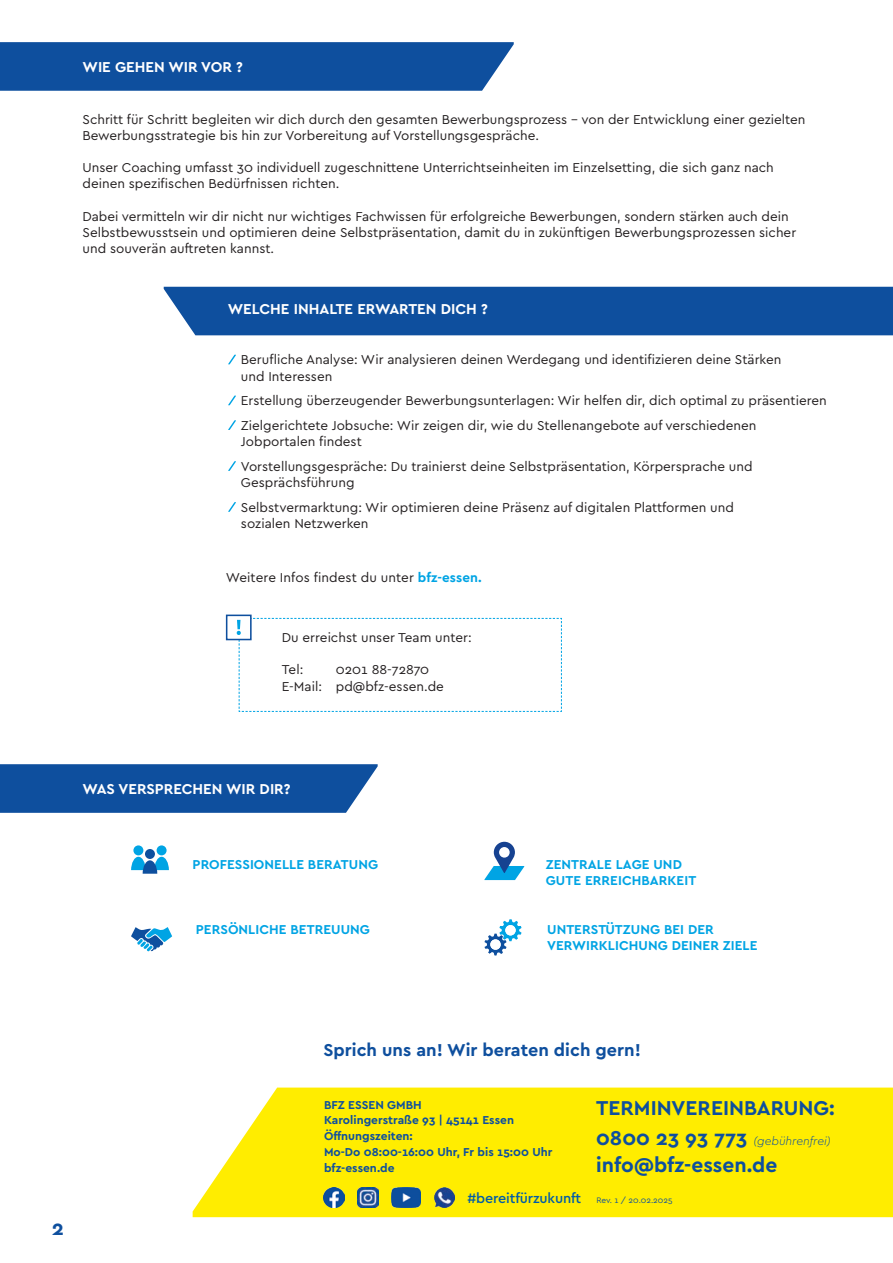
<style>
.page{position:relative;width:893px;height:1263px;background:#fff}
.page>*{position:absolute;margin:0;border:0;box-sizing:border-box;transform-origin:0 0}
.t1{font:700 21px "Cera Pro";color:#0e4f9e}
.Bodytype_kleiner_Einzug{font:700 18px "Cera Pro";color:#0e4f9e}
.t2{font:700 15px "Cera Pro";color:#fff}
.Bodytype_kleiner_Einzug-2{font:500 14.4px "Cera Pro";letter-spacing:-.01em;color:#005ca8}
.Head_Bodytype{font:13.5px/16.2px "Cera Pro";color:#231f20}
.Bodytype_9p{font:700 13.5px/16.2px "Cera Pro";letter-spacing:.005em;color:#00a4e4}
.Bodytype{font:13.5px "Cera Pro";color:#231f20}
.Bodytype_9p-2{font:13.5px "Cera Pro";letter-spacing:.005em;color:#231f20}
.t3{font:700 12px/15.8px "Cera Pro";color:#0e4f9e}
.t4{font:italic 300 12px "Cera Pro";color:#0e4f9e}
.t5{font:8.4px "Cera Pro";color:#0e4f9e}
.s1{font-weight:700;color:#00a4e4}
.s2{font-weight:700;font-style:normal;font-size:21px}
</style>
<div class="page">
<svg style="left:0;top:764px;width:378px;height:49px;background:#1957a2"></svg>
<svg style="left:0;top:42px;width:514px;height:49px;background:#1655a1"></svg>
<svg style="left:237px;top:618px;width:325px;height:94px"></svg>
<div style="left:226px;top:615px;width:26px;height:25px;border:2px solid #0e4f9e"></div>
<div style="left:164px;top:287px;width:729px;height:48px;background:#0e4f9e"></div>
<div style="left:133px;top:845px;width:10px;height:10px;background:#00a4e4;border-radius:50%"></div>
<div style="left:157px;top:845px;width:10px;height:10px;background:#00a4e4;border-radius:50%"></div>
<svg style="left:131px;top:857px;width:38px;height:17px"></svg>
<div style="left:145px;top:849px;width:10px;height:10px;background:#0e4f9e;border-radius:50%"></div>
<svg style="left:131px;top:927px;width:41px;height:24px"></svg>
<svg style="left:484px;top:919px;width:37px;height:36px"></svg>
<div style="left:490px;top:939px;width:11px;height:11px;background:#fff;border-radius:50%"></div>
<div style="left:505px;top:925px;width:11px;height:10px;background:#fff;border-radius:50%"></div>
<svg style="left:484px;top:842px;width:40px;height:38px"></svg>
<div style="left:193px;top:1087px;width:700px;height:130px;background:#ffed00"></div>
<img style="left:392px;top:1187px;width:29px;height:20px">
<img style="left:358px;top:1187px;width:20px;height:20px">
<img style="left:323px;top:1187px;width:21px;height:20px">
<img style="left:434px;top:1187px;width:21px;height:20px">
<svg style="left:228px;top:355px;width:8px;height:9px"></svg>
<svg style="left:228px;top:396px;width:8px;height:9px"></svg>
<svg style="left:228px;top:420px;width:8px;height:10px"></svg>
<svg style="left:228px;top:461px;width:8px;height:10px"></svg>
<svg style="left:228px;top:502px;width:8px;height:10px"></svg>
<p class="t2" style="left:82px;top:57px;width:162px">WIE GEHEN WIR VOR ?</p>
<p class="Head_Bodytype" style="left:82px;top:110px;width:725px">Schritt für Schritt begleiten wir dich durch den gesamten Bewerbungsprozess – von der Entwicklung einer gezielten<br>Bewerbungsstrategie bis hin zur Vorbereitung auf Vorstellungsgespräche.</p>
<p class="Head_Bodytype" style="left:82px;top:159px;width:693px">Unser Coaching umfasst 30 individuell zugeschnittene Unterrichtseinheiten im Einzelsetting, die sich ganz nach</p>
<p class="Head_Bodytype" style="left:82px;top:175px;width:258px">deinen spezifischen Bedürfnissen richten.</p>
<p class="Head_Bodytype" style="left:82px;top:208px;width:715px">Dabei vermitteln wir dir nicht nur wichtiges Fachwissen für erfolgreiche Bewerbungen, sondern stärken auch dein<br>Selbstbewusstsein und optimieren deine Selbstpräsentation, damit du in zukünftigen Bewerbungsprozessen sicher und souverän auftreten kannst.</p>
<p class="t2" style="left:228px;top:299px;width:262px">WELCHE INHALTE ERWARTEN DICH ?</p>
<p class="Head_Bodytype" style="left:241px;top:351px;width:542px">Berufliche Analyse: Wir analysieren deinen Werdegang und identifizieren deine Stärken und Interessen</p>
<p class="Head_Bodytype" style="left:241px;top:392px;width:587px">Erstellung überzeugender Bewerbungsunterlagen: Wir helfen dir, dich optimal zu präsentieren</p>
<p class="Head_Bodytype" style="left:241px;top:417px;width:517px">Zielgerichtete Jobsuche: Wir zeigen dir, wie du Stellenangebote auf verschiedenen<br>Jobportalen findest</p>
<p class="Head_Bodytype" style="left:241px;top:458px;width:513px">Vorstellungsgespräche: Du trainierst deine Selbstpräsentation, Körpersprache und<br>Gesprächsführung</p>
<p class="Head_Bodytype" style="left:241px;top:499px;width:495px">Selbstvermarktung: Wir optimieren deine Präsenz auf digitalen Plattformen und sozialen Netzwerken</p>
<p class="Bodytype_9p-2" style="left:226px;top:568px;width:257px">Weitere Infos findest du unter <span class="s1">bfz-essen.</span></p>
<p class="Bodytype" style="left:282px;top:628px;width:191px">Du erreichst unser Team unter:</p>
<p class="Bodytype" style="left:282px;top:661px;width:23px">Tel:</p>
<p class="Bodytype" style="left:336px;top:661px;width:95px">0201 88-72870</p>
<p class="Bodytype" style="left:282px;top:677px;width:163px">E-Mail: pd@bfz-essen.de</p>
<p class="t2" style="left:82px;top:779px;width:210px">WAS VERSPRECHEN WIR DIR?</p>
<p class="Bodytype_9p" style="left:193px;top:856px;width:187px">PROFESSIONELLE BERATUNG</p>
<p class="Bodytype_9p" style="left:196px;top:920px;width:176px">PERSÖNLICHE BETREUUNG</p>
<p class="Bodytype_9p" style="left:546px;top:856px;width:152px">ZENTRALE LAGE UND<br>GUTE ERREICHBARKEIT</p>
<p class="Bodytype_9p" style="left:547px;top:920px;width:212px">UNTERSTÜTZUNG BEI DER<br>VERWIRKLICHUNG DEINER ZIELE</p>
<p class="t1" style="left:52px;top:1214px;width:14px">2</p>
<p class="Bodytype_kleiner_Einzug" style="left:323px;top:1038px;width:319px">Sprich uns an! Wir beraten dich gern!</p>
<p class="t3" style="left:324px;top:1096px;width:192px">BFZ ESSEN GMBH<br>Karolingerstraße 93 | 45141 Essen</p>
<p class="t3" style="left:324px;top:1128px;width:230px">Öffnungszeiten:<br>Mo-Do 08:00-16:00 Uhr, Fr bis 15:00 Uhr</p>
<p class="t3" style="left:324px;top:1159px;width:72px">bfz-essen.de</p>
<p class="Bodytype_kleiner_Einzug-2" style="left:468px;top:1189px;width:115px">#bereitfürzukunft</p>
<p class="t1" style="left:596px;top:1093px;width:240px">TERMINVEREINBARUNG:</p>
<p class="t4" style="left:596px;top:1132px;width:236px"><span class="s2">0800 23 93 773</span> (gebührenfrei)</p>
<p class="t1" style="left:596px;top:1150px;width:183px">info@bfz-essen.de</p>
<p class="t5" style="left:596px;top:1195px;width:78px">Rev. 1 / 20.02.2025</p>
</div>
